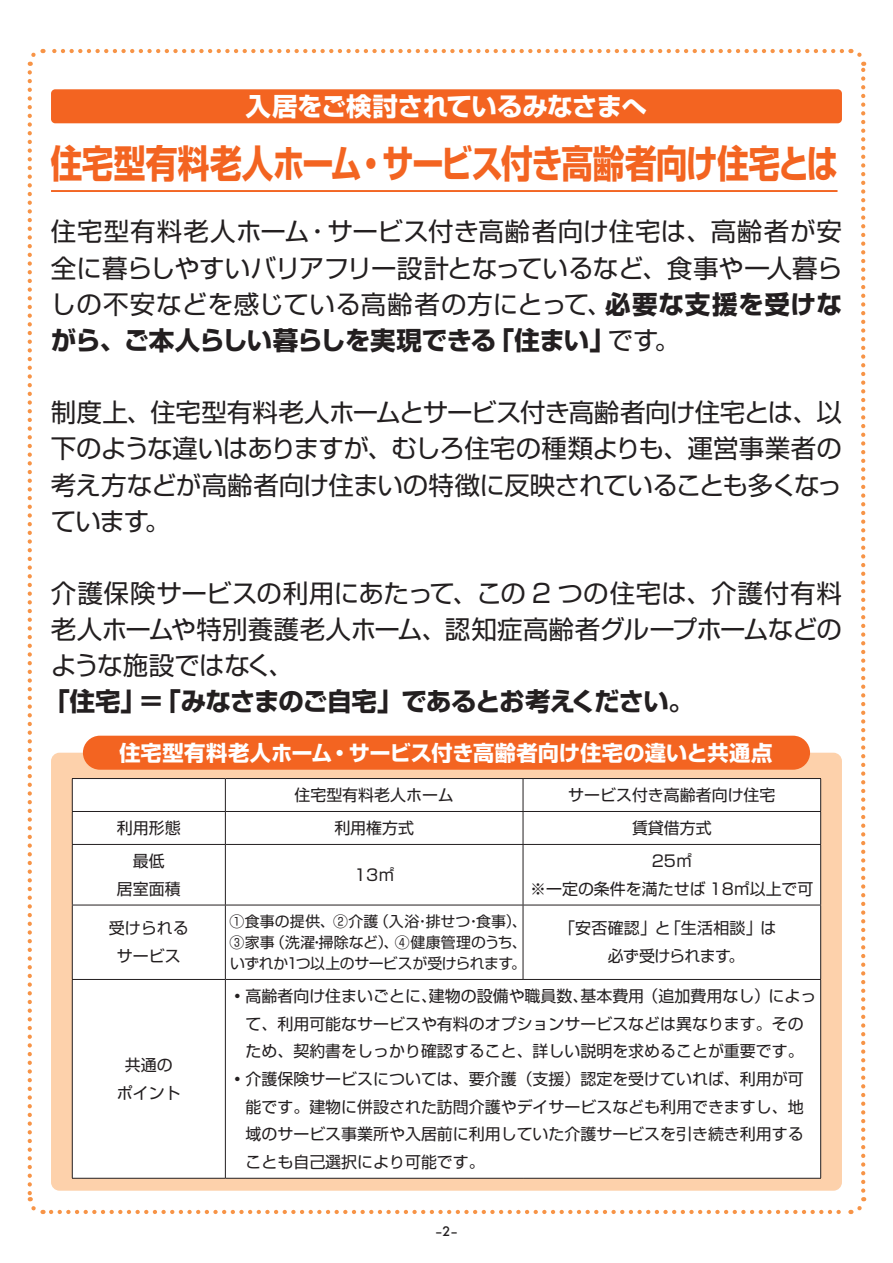
<style>
.page{position:relative;width:893px;height:1263px;background:#fff}
.page>*{position:absolute;margin:0;border:0;box-sizing:border-box;transform-origin:0 0}
.t1{font:700 38.25px "Shin Go Pro";letter-spacing:-.025em;color:#f36421;scale:.83 1}
.t2{font:25.5px/36.2px "Shin Go Pro";letter-spacing:-.015em;color:#231f20;text-align:justify}
.t3{font:700 25.5px "Shin Go Pro";letter-spacing:-.04em;color:#231f20}
.t4{font:700 25.5px "Shin Go Pro";letter-spacing:-.015em;color:#fff}
.t5{font:700 21.3px "Shin Go Pro";letter-spacing:.005em;color:#fff}
.t6{font:15.9px/27.6px "Shin Go Pro";color:#231f20;text-align:center}
.t7{font:14.85px/21.3px "Shin Go Pro";letter-spacing:-.005em;color:#231f20;text-align:justify}
.t8{font:500 12.75px "Futura";color:#231f20}
.s1{font-weight:700}
</style>
<div class="page">
<svg style="left:27px;top:72px;width:17px;height:1143px"></svg>
<svg style="left:51px;top:1197px;width:816px;height:17px"></svg>
<svg style="left:850px;top:48px;width:15px;height:1143px"></svg>
<svg style="left:27px;top:49px;width:815px;height:17px"></svg>
<hr style="left:51px;top:190px;width:786px;height:2px;background:#f36421">
<div style="left:51px;top:89px;width:791px;height:34px;background:#f36421;border-radius:4px"></div>
<div style="left:51px;top:753px;width:791px;height:438px;background:#fdd1ab;border-radius:9px"></div>
<div style="left:83px;top:736px;width:727px;height:34px;background:#f36421;border-radius:17px"></div>
<div style="left:73px;top:779px;width:747px;height:399px;background:#fff"></div>
<hr style="left:72px;top:778px;width:153px;height:1px;background:#231f20">
<hr style="left:72px;top:779px;width:1px;height:32px;background:#231f20">
<hr style="left:225px;top:778px;width:298px;height:1px;background:#231f20">
<hr style="left:225px;top:779px;width:1px;height:32px;background:#231f20">
<hr style="left:523px;top:778px;width:298px;height:1px;background:#231f20">
<hr style="left:523px;top:779px;width:1px;height:32px;background:#231f20">
<hr style="left:820px;top:779px;width:1px;height:32px;background:#231f20">
<hr style="left:72px;top:811px;width:153px;height:1px;background:#231f20">
<hr style="left:72px;top:812px;width:1px;height:32px;background:#231f20">
<hr style="left:225px;top:811px;width:298px;height:1px;background:#231f20">
<hr style="left:225px;top:812px;width:1px;height:32px;background:#231f20">
<hr style="left:523px;top:811px;width:298px;height:1px;background:#231f20">
<hr style="left:523px;top:812px;width:1px;height:32px;background:#231f20">
<hr style="left:820px;top:812px;width:1px;height:32px;background:#231f20">
<hr style="left:72px;top:844px;width:153px;height:1px;background:#231f20">
<hr style="left:72px;top:845px;width:1px;height:60px;background:#231f20">
<hr style="left:225px;top:844px;width:298px;height:1px;background:#231f20">
<hr style="left:225px;top:845px;width:1px;height:60px;background:#231f20">
<hr style="left:523px;top:844px;width:298px;height:1px;background:#231f20">
<hr style="left:523px;top:845px;width:1px;height:60px;background:#231f20">
<hr style="left:820px;top:845px;width:1px;height:60px;background:#231f20">
<hr style="left:72px;top:905px;width:153px;height:1px;background:#231f20">
<hr style="left:72px;top:905px;width:1px;height:74px;background:#231f20">
<hr style="left:225px;top:905px;width:298px;height:1px;background:#231f20">
<hr style="left:225px;top:905px;width:1px;height:74px;background:#231f20">
<hr style="left:523px;top:905px;width:298px;height:1px;background:#231f20">
<hr style="left:523px;top:905px;width:1px;height:74px;background:#231f20">
<hr style="left:820px;top:905px;width:1px;height:74px;background:#231f20">
<hr style="left:72px;top:979px;width:153px;height:1px;background:#231f20">
<hr style="left:72px;top:980px;width:1px;height:198px;background:#231f20">
<hr style="left:225px;top:979px;width:298px;height:1px;background:#231f20">
<hr style="left:225px;top:980px;width:1px;height:198px;background:#231f20">
<hr style="left:523px;top:979px;width:298px;height:1px;background:#231f20">
<hr style="left:820px;top:980px;width:1px;height:198px;background:#231f20">
<hr style="left:72px;top:1178px;width:153px;height:1px;background:#231f20">
<hr style="left:225px;top:1178px;width:298px;height:1px;background:#231f20">
<hr style="left:523px;top:1178px;width:298px;height:1px;background:#231f20">
<h2 class="t4" style="left:246px;top:86px;width:403px">入居をご検討されているみなさまへ</h2>
<h1 class="t1" style="left:51px;top:133px;width:950px">住宅型有料老人ホーム・サービス付き高齢者向け住宅とは</h1>
<h2 class="t2" style="left:51px;top:211px;width:793px">住宅型有料老人ホーム・サービス付き高齢者向け住宅は、高齢者が安全に暮らしやすいバリアフリー設計となっているなど、食事や一人暮らしの不安などを感じている高齢者の方にとって、<span class="s1">必要な支援を受けながら、ご本人らしい暮らしを実現できる「住まい」</span>です。</h2>
<h2 class="t2" style="left:51px;top:391px;width:793px">制度上、住宅型有料老人ホームとサービス付き高齢者向け住宅とは、以下のような違いはありますが、むしろ住宅の種類よりも、運営事業者の考え方などが高齢者向け住まいの特徴に反映されていることも多くなっています。</h2>
<h2 class="t2" style="left:51px;top:572px;width:793px">介護保険サービスの利用にあたって、この 2 つの住宅は、介護付有料老人ホームや特別養護老人ホーム、認知症高齢者グループホームなどのような施設ではなく、</h2>
<h2 class="t3" style="left:44px;top:681px;width:651px">「住宅」＝「みなさまのご自宅」であるとお考えください。</h2>
<h3 class="t5" style="left:119px;top:736px;width:654px">住宅型有料老人ホーム・サービス付き高齢者向け住宅の違いと共通点</h3>
<p class="t6" style="left:294px;top:779px;width:161px">住宅型有料老人ホーム</p>
<p class="t6" style="left:568px;top:779px;width:209px">サービス付き高齢者向け住宅</p>
<p class="t6" style="left:117px;top:812px;width:65px">利用形態</p>
<p class="t6" style="left:334px;top:812px;width:81px">利用権方式</p>
<p class="t6" style="left:632px;top:812px;width:81px">賃貸借方式</p>
<p class="t6" style="left:117px;top:845px;width:65px">最低<br>居室面積</p>
<p class="t6" style="left:530px;top:845px;width:285px">25㎡<br>※一定の条件を満たせば 18㎡以上で可</p>
<p class="t6" style="left:354px;top:859px;width:42px">13㎡</p>
<p class="t6" style="left:109px;top:913px;width:81px">受けられるサービス</p>
<p class="t7" style="left:230px;top:908px;width:299px">①食事の提供、②介護（入浴・排せつ・食事）、③家事（洗濯・掃除など）、④健康管理のうち、いずれか１つ以上のサービスが受けられます。</p>
<p class="t6" style="left:608px;top:913px;width:170px;text-align:left;text-indent:-49px">「安否確認」と「生活相談」は必ず受けられます。</p>
<p class="t6" style="left:117px;top:1049px;width:65px">共通のポイント</p>
<p class="t6" style="left:230px;top:980px;width:588px">◦高齢者向け住まいごとに、建物の設備や職員数、基本費用（追加費用なし）によっ</p>
<p class="t6" style="left:246px;top:1008px;width:560px">て、利用可能なサービスや有料のオプションサービスなどは異なります。その</p>
<p class="t6" style="left:246px;top:1035px;width:560px">ため、契約書をしっかり確認すること、詳しい説明を求めることが重要です。</p>
<p class="t6" style="left:230px;top:1063px;width:576px">◦介護保険サービスについては、要介護（支援）認定を受けていれば、利用が可</p>
<p class="t6" style="left:246px;top:1091px;width:560px">能です。建物に併設された訪問介護やデイサービスなども利用できますし、地</p>
<p class="t6" style="left:246px;top:1118px;width:560px">域のサービス事業所や入居前に利用していた介護サービスを引き続き利用する</p>
<p class="t6" style="left:246px;top:1146px;width:241px">ことも自己選択により可能です。</p>
<p class="t8" style="left:435px;top:1222px;width:25px">–2–</p>
</div>
